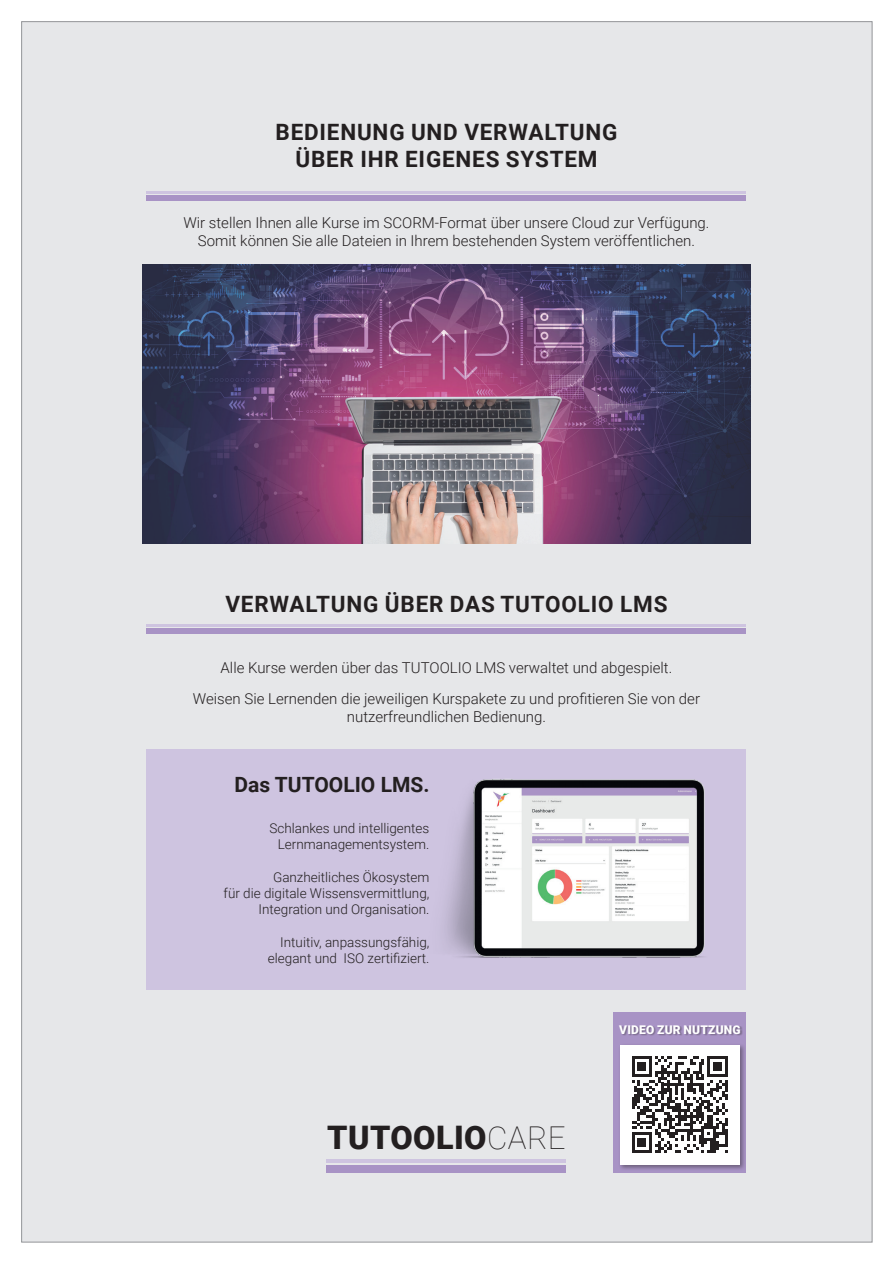
<style>
.page{position:relative;width:893px;height:1263px;background:#fff}
.page>*{position:absolute;margin:0;border:0;box-sizing:border-box;transform-origin:0 0}
.t1{font:900 32.4px "Roboto";letter-spacing:.015em;color:#231f20}
.t2{font:700 22.5px/27px "Roboto";letter-spacing:.035em;color:#231f20;text-align:center}
.t3{font:700 21px "Roboto";color:#231f20}
.t4{font:300 15px/18px "Roboto";color:#231f20;text-align:center}
.t5{font:300 13.5px/16.2px "Roboto";color:#231f20;text-align:right}
.t6{font:900 12px "Roboto";letter-spacing:.015em;color:#fff}
.s1{font-weight:100;font-size:31.35px}
</style>
<div class="page">
<div style="left:21px;top:21px;width:851px;height:1221px;background:#e6e7e9;border:1px solid #939598"></div>
<div style="left:327px;top:1165px;width:239px;height:8px;background:#a893c5"></div>
<hr style="left:327px;top:1159px;width:239px;height:4px;background:#cec4e0">
<div style="left:147px;top:196px;width:599px;height:5px;background:#a893c5"></div>
<hr style="left:147px;top:191px;width:599px;height:3px;background:#cec4e0">
<div style="left:147px;top:628px;width:599px;height:5px;background:#a893c5"></div>
<hr style="left:147px;top:624px;width:599px;height:2px;background:#cec4e0">
<div style="left:147px;top:749px;width:599px;height:240px;background:#cec4e0"></div>
<img style="left:445px;top:779px;width:260px;height:179px">
<img style="left:142px;top:265px;width:609px;height:279px">
<div style="left:613px;top:1012px;width:133px;height:161px;background:#a893c5"></div>
<div style="left:619px;top:1026px;width:124px;height:10px;background:#231f20;opacity:.37"></div>
<div style="left:618px;top:1043px;width:128px;height:128px;background:#231f20;opacity:.44"></div>
<div style="left:620px;top:1045px;width:119px;height:119px;background:#fff"></div>
<svg style="left:632px;top:1056px;width:96px;height:96px"></svg>
<h2 class="t2" style="left:276px;top:118px;width:343px">BEDIENUNG UND VERWALTUNG<br>ÜBER IHR EIGENES SYSTEM</h2>
<p class="t4" style="left:183px;top:213px;width:528px">Wir stellen Ihnen alle Kurse im SCORM-Format über unsere Cloud zur Verfügung.<br>Somit können Sie alle Dateien in Ihrem bestehenden System veröffentlichen.</p>
<h2 class="t2" style="left:225px;top:589px;width:444px">VERWALTUNG ÜBER DAS TUTOOLIO LMS</h2>
<p class="t4" style="left:193px;top:651px;width:509px;line-height:31.5px">Alle Kurse werden über das TUTOOLIO LMS verwaltet und abgespielt.<br>Weisen Sie Lernenden die jeweiligen Kurspakete zu und profitieren Sie von der</p>
<p class="t4" style="left:347px;top:707px;width:201px">nutzerfreundlichen Bedienung.</p>
<h3 class="t3" style="left:235px;top:769px;width:196px">Das TUTOOLIO LMS.</h3>
<p class="t5" style="left:269px;top:820px;width:162px">Schlankes und intelligentes<br>Lernmanagementsystem.</p>
<p class="t5" style="left:224px;top:868px;width:207px">Ganzheitliches Ökosystem<br>für die digitale Wissensvermittlung,<br>Integration und Organisation.</p>
<p class="t5" style="left:268px;top:933px;width:163px">Intuitiv, anpassungsfähig, elegant und ISO zertifiziert.</p>
<h1 class="t1" style="left:327px;top:1114px;width:240px">TUTOOLIO<span class="s1">CARE</span></h1>
<p class="t6" style="left:619px;top:1021px;width:123px">VIDEO ZUR NUTZUNG</p>
</div>
